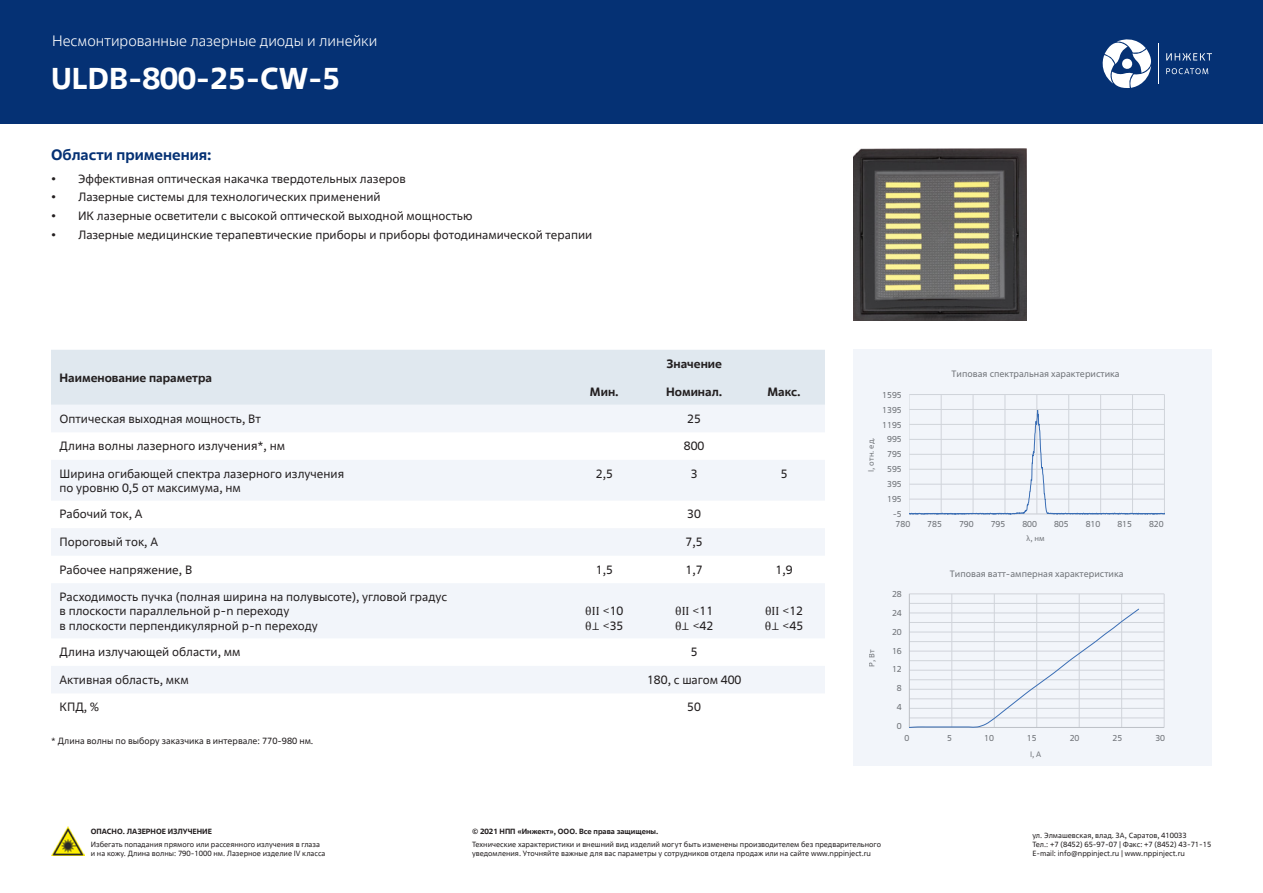
<style>
.page{position:relative;width:1263px;height:893px;background:#fff}
.page>*{position:absolute;margin:0;border:0;box-sizing:border-box;transform-origin:0 0}
.t1{font:700 30px "Rosatom";color:#fff}
.t2{font:300 15px "Rosatom";color:#fff}
.t3{font:700 15px "Rosatom";color:#053174}
.текст_в_таблице{font:12px/14.4px "Rosatom";color:#231f20}
.ШАПКА_ТАБЛИЦЫ{font:700 12px "Rosatom";color:#231f20}
.текст_в_таблице-2{font:12px "Cambria";color:#231f20}
.t4{font:9.15px "Rosatom";color:#76787b}
.примечание{font:9px "Rosatom";color:#231f20}
.t5{font:8.55px "Rosatom";color:#76787b}
.t6{font:7.95px "Rosatom";color:#76787b}
.t7{font:7.5px/9px "Rosatom";color:#231f20}
.t8{font:700 7.5px "Rosatom";color:#231f20}
.s1{font-family:"Montserrat"}
.s2{font-family:"Rosatom"}
.s3{font-family:"Myriad Pro"}
</style>
<div class="page">
<img style="left:51px;top:827px;width:33px;height:29px">
<div style="left:0;top:0;width:1263px;height:124px;background:#053174"></div>
<svg style="left:1166px;top:53px;width:46px;height:7px"></svg>
<svg style="left:1166px;top:68px;width:42px;height:6px"></svg>
<svg style="left:1102px;top:39px;width:57px;height:49px"></svg>
<img style="left:853px;top:149px;width:174px;height:172px">
<div style="left:853px;top:350px;width:359px;height:416px;background:#f2f5fa"></div>
<div style="left:51px;top:350px;width:774px;height:55px;background:#e0e8ef"></div>
<svg style="left:51px;top:405px;width:774px;height:288px;fill:#f2f5fa"></svg>
<hr style="left:909px;top:514px;width:255px;height:1px;background:#dcdddf">
<hr style="left:909px;top:394px;width:255px;height:1px;background:#dcdddf">
<hr style="left:941px;top:394px;width:1px;height:120px;background:#dcdddf">
<hr style="left:973px;top:394px;width:1px;height:120px;background:#dcdddf">
<hr style="left:1005px;top:394px;width:1px;height:120px;background:#dcdddf">
<hr style="left:1036px;top:394px;width:1px;height:120px;background:#dcdddf">
<hr style="left:1068px;top:394px;width:1px;height:120px;background:#dcdddf">
<hr style="left:1100px;top:394px;width:1px;height:120px;background:#dcdddf">
<hr style="left:1132px;top:394px;width:1px;height:120px;background:#dcdddf">
<hr style="left:1164px;top:394px;width:1px;height:120px;background:#dcdddf">
<hr style="left:909px;top:394px;width:1px;height:120px;background:#dcdddf">
<svg style="left:909px;top:402px;width:256px;height:112px"></svg>
<hr style="left:909px;top:718px;width:255px;height:1px;background:#dcdddf">
<hr style="left:909px;top:708px;width:255px;height:1px;background:#dcdddf">
<hr style="left:909px;top:699px;width:255px;height:1px;background:#dcdddf">
<hr style="left:909px;top:689px;width:255px;height:1px;background:#dcdddf">
<hr style="left:909px;top:679px;width:255px;height:1px;background:#dcdddf">
<hr style="left:909px;top:670px;width:255px;height:1px;background:#dcdddf">
<hr style="left:909px;top:660px;width:255px;height:1px;background:#dcdddf">
<hr style="left:909px;top:651px;width:255px;height:1px;background:#dcdddf">
<hr style="left:909px;top:641px;width:255px;height:1px;background:#dcdddf">
<hr style="left:909px;top:632px;width:255px;height:1px;background:#dcdddf">
<hr style="left:909px;top:622px;width:255px;height:1px;background:#dcdddf">
<hr style="left:909px;top:613px;width:255px;height:1px;background:#dcdddf">
<hr style="left:909px;top:603px;width:255px;height:1px;background:#dcdddf">
<hr style="left:909px;top:594px;width:255px;height:1px;background:#dcdddf">
<hr style="left:951px;top:594px;width:1px;height:133px;background:#dcdddf">
<hr style="left:994px;top:594px;width:1px;height:133px;background:#dcdddf">
<hr style="left:1036px;top:594px;width:1px;height:133px;background:#dcdddf">
<hr style="left:1079px;top:594px;width:1px;height:133px;background:#dcdddf">
<hr style="left:1121px;top:594px;width:1px;height:133px;background:#dcdddf">
<hr style="left:1164px;top:594px;width:1px;height:133px;background:#dcdddf">
<hr style="left:909px;top:594px;width:1px;height:133px;background:#c7c8ca">
<hr style="left:909px;top:727px;width:255px;height:1px;background:#c7c8ca">
<svg style="left:909px;top:608px;width:231px;height:120px"></svg>
<p class="t2" style="left:52px;top:31px;width:327px">Несмонтированные лазерные диоды и линейки</p>
<p class="t1" style="left:51px;top:59px;width:291px">ULDB-800-25-CW-5</p>
<p class="t3" style="left:51px;top:145px;width:162px">Области применения:</p>
<p class="текст_в_таблице" style="left:51px;top:171px;width:356px">• Эффективная оптическая накачка твердотельных лазеров</p>
<p class="текст_в_таблице" style="left:51px;top:190px;width:331px">• Лазерные системы для технологических применений</p>
<p class="текст_в_таблице" style="left:51px;top:209px;width:423px">• ИК лазерные осветители с высокой оптической выходной мощностью</p>
<p class="текст_в_таблице" style="left:51px;top:227px;width:543px">• Лазерные медицинские терапевтические приборы и приборы фотодинамической терапии</p>
<p class="ШАПКА_ТАБЛИЦЫ" style="left:667px;top:356px;width:57px">Значение</p>
<p class="ШАПКА_ТАБЛИЦЫ" style="left:60px;top:370px;width:154px">Наименование параметра</p>
<p class="t4" style="left:951px;top:368px;width:170px">Типовая спектральная характеристика</p>
<p class="ШАПКА_ТАБЛИЦЫ" style="left:590px;top:384px;width:30px">Мин.</p>
<p class="ШАПКА_ТАБЛИЦЫ" style="left:666px;top:384px;width:58px">Номинал.</p>
<p class="ШАПКА_ТАБЛИЦЫ" style="left:767px;top:384px;width:35px">Макс.</p>
<p class="t5" style="left:882px;top:389px;width:21px">1595</p>
<p class="текст_в_таблице" style="left:60px;top:411px;width:203px">Оптическая выходная мощность, Вт</p>
<p class="текст_в_таблице" style="left:687px;top:411px;width:15px">25</p>
<p class="текст_в_таблице" style="left:60px;top:439px;width:227px">Длина волны лазерного излучения*, нм</p>
<p class="текст_в_таблице" style="left:684px;top:439px;width:22px">800</p>
<p class="текст_в_таблице" style="left:60px;top:466px;width:286px">Ширина огибающей спектра лазерного излучения по уровню 0,5 от максимума, нм</p>
<p class="текст_в_таблице" style="left:596px;top:466px;width:19px">2,5</p>
<p class="текст_в_таблице" style="left:691px;top:466px;width:8px">3</p>
<p class="текст_в_таблице" style="left:781px;top:466px;width:8px">5</p>
<p class="текст_в_таблице" style="left:60px;top:507px;width:85px">Рабочий ток, А</p>
<p class="текст_в_таблице" style="left:687px;top:507px;width:15px">30</p>
<p class="текст_в_таблице" style="left:60px;top:534px;width:100px">Пороговый ток, А</p>
<p class="текст_в_таблице" style="left:686px;top:534px;width:19px">7,5</p>
<p class="текст_в_таблице" style="left:60px;top:562px;width:134px">Рабочее напряжение, В</p>
<p class="текст_в_таблице" style="left:596px;top:562px;width:19px">1,5</p>
<p class="текст_в_таблице" style="left:686px;top:562px;width:19px">1,7</p>
<p class="текст_в_таблице" style="left:775px;top:562px;width:19px">1,9</p>
<p class="текст_в_таблице" style="left:60px;top:589px;width:389px">Расходимость пучка (полная ширина на полувысоте), угловой градус</p>
<p class="текст_в_таблице" style="left:60px;top:604px;width:231px">в плоскости параллельной p-n переходу</p>
<p class="текст_в_таблице" style="left:60px;top:618px;width:260px">в плоскости перпендикулярной p-n переходу</p>
<p class="текст_в_таблице-2" style="left:585px;top:604px;width:40px">θΙΙ <span class="s1">&lt;</span><span class="s2">10</span></p>
<p class="текст_в_таблице-2" style="left:585px;top:619px;width:40px">θ⊥ <span class="s1">&lt;</span><span class="s2">35</span></p>
<p class="текст_в_таблице-2" style="left:765px;top:604px;width:40px">θΙΙ <span class="s1">&lt;</span><span class="s2">12</span></p>
<p class="текст_в_таблице-2" style="left:765px;top:619px;width:40px">θ⊥ <span class="s1">&lt;</span><span class="s2">45</span></p>
<p class="текст_в_таблице-2" style="left:675px;top:604px;width:40px">θΙΙ <span class="s1">&lt;</span><span class="s2">11</span></p>
<p class="текст_в_таблице-2" style="left:675px;top:619px;width:40px">θ⊥ <span class="s1">&lt;</span><span class="s2">42</span></p>
<p class="t6" style="left:866px;top:472px;width:36px;rotate:-90deg">I, отн. ед.</p>
<p class="t5" style="left:882px;top:404px;width:21px">1395</p>
<p class="t5" style="left:882px;top:419px;width:21px">1195</p>
<p class="t5" style="left:887px;top:434px;width:16px">995</p>
<p class="t5" style="left:887px;top:449px;width:16px">795</p>
<p class="t5" style="left:887px;top:464px;width:16px">595</p>
<p class="t5" style="left:887px;top:479px;width:16px">395</p>
<p class="t5" style="left:887px;top:494px;width:16px">195</p>
<p class="t5" style="left:893px;top:509px;width:11px">-5</p>
<p class="t5" style="left:896px;top:518px;width:16px">780</p>
<p class="t5" style="left:927px;top:518px;width:16px">785</p>
<p class="t5" style="left:959px;top:518px;width:16px">790</p>
<p class="t5" style="left:991px;top:518px;width:16px">795</p>
<p class="t5" style="left:1022px;top:518px;width:16px">800</p>
<p class="t5" style="left:1054px;top:518px;width:16px">805</p>
<p class="t5" style="left:1086px;top:518px;width:16px">810</p>
<p class="t5" style="left:1117px;top:518px;width:16px">815</p>
<p class="t5" style="left:1149px;top:518px;width:16px">820</p>
<p class="t6" style="left:1026px;top:534px;width:19px"><span class="s3">λ</span>, нм</p>
<p class="t5" style="left:892px;top:589px;width:11px">28</p>
<p class="t5" style="left:892px;top:608px;width:11px">24</p>
<p class="t5" style="left:892px;top:627px;width:11px">20</p>
<p class="t4" style="left:950px;top:569px;width:175px">Типовая ватт-амперная характеристика</p>
<p class="текст_в_таблице" style="left:60px;top:645px;width:183px">Длина излучающей области, мм</p>
<p class="текст_в_таблице" style="left:691px;top:645px;width:8px">5</p>
<p class="текст_в_таблице" style="left:60px;top:672px;width:131px">Активная область, мкм</p>
<p class="текст_в_таблице" style="left:647px;top:672px;width:96px">180, с шагом 400</p>
<p class="текст_в_таблице" style="left:60px;top:700px;width:41px">КПД, %</p>
<p class="текст_в_таблице" style="left:687px;top:700px;width:15px">50</p>
<p class="t6" style="left:867px;top:667px;width:19px;rotate:-90deg">P, Вт</p>
<p class="t5" style="left:892px;top:645px;width:11px">16</p>
<p class="t5" style="left:892px;top:664px;width:11px">12</p>
<p class="t5" style="left:897px;top:683px;width:6px">8</p>
<p class="t5" style="left:897px;top:702px;width:6px">4</p>
<p class="t5" style="left:897px;top:721px;width:6px">0</p>
<p class="примечание" style="left:51px;top:735px;width:264px">* Длина волны по выбору заказчика в интервале: 770-980 нм.</p>
<p class="t5" style="left:904px;top:733px;width:6px">0</p>
<p class="t5" style="left:947px;top:733px;width:6px">5</p>
<p class="t5" style="left:984px;top:733px;width:11px">10</p>
<p class="t5" style="left:1027px;top:733px;width:11px">15</p>
<p class="t5" style="left:1070px;top:733px;width:11px">20</p>
<p class="t5" style="left:1112px;top:733px;width:11px">25</p>
<p class="t5" style="left:1155px;top:733px;width:11px">30</p>
<p class="t6" style="left:1030px;top:750px;width:13px">I, А</p>
<p class="t8" style="left:91px;top:826px;width:123px">ОПАСНО. ЛАЗЕРНОЕ ИЗЛУЧЕНИЕ</p>
<p class="t7" style="left:91px;top:839px;width:236px">Избегать попадания прямого или рассеянного излучения в глаза и на кожу. Длина волны: 790-1000 нм. Лазерное изделие IV класса</p>
<p class="t8" style="left:472px;top:826px;width:188px">© 2021 НПП «Инжект», ООО. Все права защищены.</p>
<p class="t7" style="left:472px;top:839px;width:410px">Технические характеристики и внешний вид изделий могут быть изменены производителем без предварительного уведомления. Уточняйте важные для вас параметры у сотрудников отдела продаж или на сайте www.nppinject.ru</p>
<p class="t7" style="left:1032px;top:830px;width:181px">ул. Элмашевская, влад. 3А, Саратов, 410033<br>Тел.: +7 (8452) 65-97-07 | Факс: +7 (8452) 43-71-15<br>E-mail: info@nppinject.ru | www.nppinject.ru</p>
</div>
